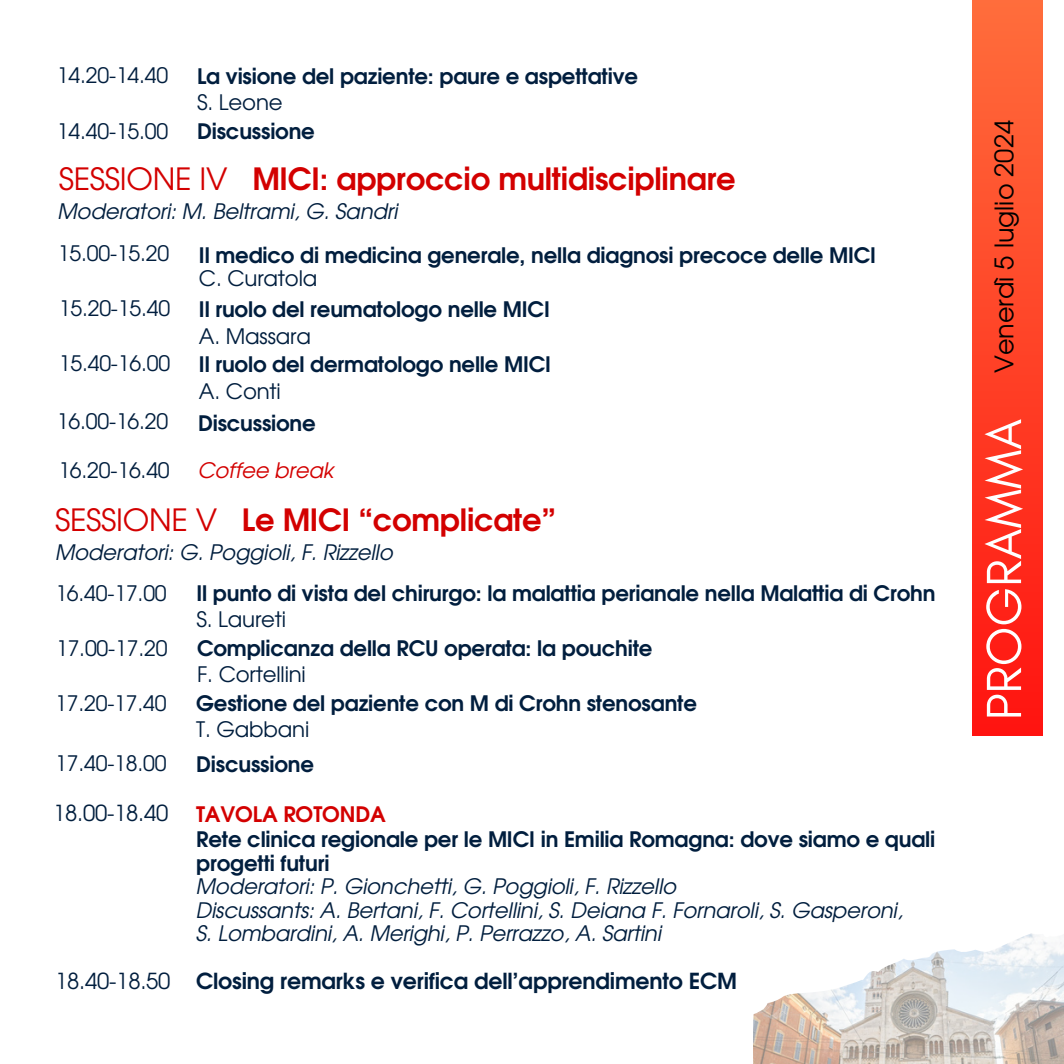
<style>
.page{position:relative;width:1064px;height:1064px;background:#fff}
.page>*{position:absolute;margin:0;border:0;box-sizing:border-box;transform-origin:0 0}
.t1{font:700 30.5px "Te X Gyre Adventor";letter-spacing:-.01em;color:#d30000}
.t2{font:25.5px "Te X Gyre Adventor";color:#000}
.t3{font:700 22px "Te X Gyre Adventor";letter-spacing:-.01em;color:#011e3e}
.t4{font:22px "Te X Gyre Adventor";letter-spacing:-.01em;color:#011e3e}
.t5{font:700 21.25px/24.8px "Te X Gyre Adventor";letter-spacing:-.01em;color:#011e3e}
.t6{font:italic 21.25px/23px "Te X Gyre Adventor";letter-spacing:-.01em;color:#011e3e}
.t7{font:21.25px "Te X Gyre Adventor";letter-spacing:-.01em;color:#011e3e}
.t8{font:700 21.25px "Te X Gyre Adventor";letter-spacing:-.01em;color:#d30000}
.t9{font:italic 21.25px "Te X Gyre Adventor";letter-spacing:-.01em;color:#d30000}
.s1{font-weight:400}
.s2{font-family:"Glacial Indifference";font-size:50.25px;color:#fff}
</style>
<div class="page">
<img style="left:753px;top:933px;width:310px;height:130px">
<div style="left:971px;top:0;width:71px;height:735px;background:linear-gradient(to bottom,#ff6d3c,#ff1310)"></div>
<p class="t7" style="left:57px;top:58px;width:113px">14.20-14.40</p>
<p class="t5" style="left:197px;top:61px;width:442px">La visione del paziente: paure e aspettative</p>
<p class="t7" style="left:197px;top:85px;width:87px">S. Leone</p>
<p class="t7" style="left:57px;top:114px;width:113px">14.40-15.00</p>
<p class="t5" style="left:197px;top:117px;width:119px">Discussione</p>
<h1 class="t1" style="left:59px;top:152px;width:678px"><span class="s1">SESSIONE IV</span> MICI: approccio multidisciplinare</h1>
<p class="t6" style="left:58px;top:198px;width:341px">Moderatori: M. Beltrami, G. Sandri</p>
<p class="t7" style="left:58px;top:237px;width:113px">15.00-15.20</p>
<p class="t7" style="left:59px;top:291px;width:113px">15.20-15.40</p>
<p class="t7" style="left:59px;top:346px;width:113px">15.40-16.00</p>
<p class="t5" style="left:199px;top:240px;width:678px">Il medico di medicina generale, nella diagnosi precoce delle MICI</p>
<p class="t7" style="left:199px;top:261px;width:120px">C. Curatola</p>
<p class="t5" style="left:199px;top:295px;width:352px">Il ruolo del reumatologo nelle MICI</p>
<p class="t7" style="left:199px;top:319px;width:113px">A. Massara</p>
<p class="t5" style="left:199px;top:350px;width:354px">Il ruolo del dermatologo nelle MICI</p>
<p class="t7" style="left:199px;top:374px;width:83px">A. Conti</p>
<p class="t7" style="left:57px;top:404px;width:113px">16.00-16.20</p>
<p class="t7" style="left:58px;top:453px;width:113px">16.20-16.40</p>
<p class="t5" style="left:198px;top:408px;width:119px">Discussione</p>
<p class="t9" style="left:198px;top:453px;width:138px">Coffee break</p>
<h1 class="t1" style="left:55px;top:493px;width:502px"><span class="s1">SESSIONE V</span> Le MICI “complicate”</h1>
<p class="t6" style="left:55px;top:539px;width:339px">Moderatori: G. Poggioli, F. Rizzello</p>
<p class="t7" style="left:55px;top:576px;width:113px">16.40-17.00</p>
<p class="t7" style="left:56px;top:631px;width:113px">17.00-17.20</p>
<p class="t5" style="left:196px;top:578px;width:740px">Il punto di vista del chirurgo: la malattia perianale nella Malattia di Crohn</p>
<p class="t7" style="left:196px;top:602px;width:91px">S. Laureti</p>
<p class="t5" style="left:197px;top:633px;width:457px">Complicanza della RCU operata: la pouchite</p>
<p class="t7" style="left:197px;top:657px;width:110px">F. Cortellini</p>
<p class="t7" style="left:55px;top:685px;width:113px">17.20-17.40</p>
<p class="t5" style="left:196px;top:688px;width:502px">Gestione del paziente con M di Crohn stenosante</p>
<p class="t7" style="left:196px;top:712px;width:115px">T. Gabbani</p>
<p class="t7" style="left:55px;top:745px;width:113px">17.40-18.00</p>
<p class="t5" style="left:196px;top:749px;width:119px">Discussione</p>
<p class="t4" style="left:53px;top:795px;width:117px">18.00-18.40</p>
<p class="t8" style="left:196px;top:795px;width:191px">TAVOLA ROTONDA</p>
<p class="t5" style="left:196px;top:824px;width:740px">Rete clinica regionale per le MICI in Emilia Romagna: dove siamo e quali progetti futuri</p>
<p class="t6" style="left:196px;top:873px;width:708px">Moderatori: P. Gionchetti, G. Poggioli, F. Rizzello<br>Discussants: A. Bertani, F. Cortellini, S. Deiana F. Fornaroli, S. Gasperoni,<br>S. Lombardini, A. Merighi, P. Perrazzo, A. Sartini</p>
<p class="t3" style="left:55px;top:961px;width:683px"><span class="s1">18.40-18.50</span> Closing remarks e verifica dell’apprendimento ECM</p>
<p class="t2" style="left:983px;top:720px;width:601px;rotate:-90deg"><span class="s2">PROGRAMMA</span> Venerdì 5 luglio 2024</p>
</div>
